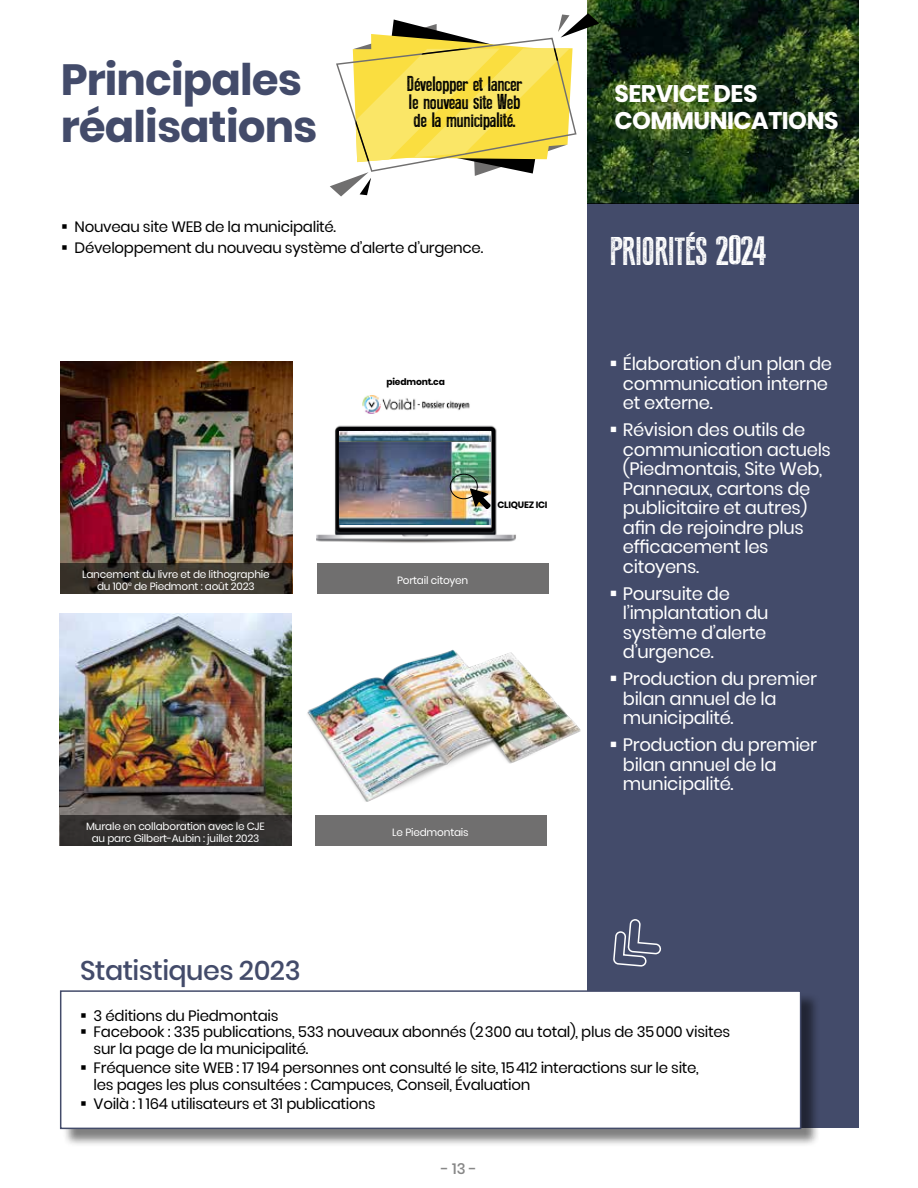
<style>
.page{position:relative;width:918px;height:1188px;background:#fff}
.page>*{position:absolute;margin:0;border:0;box-sizing:border-box;transform-origin:0 0}
.t1{font:700 43.5px/47.5px "Poppins";letter-spacing:-.02em;color:#434b6a}
.t2{font:39px "Press Style CY";letter-spacing:-.02em;color:#fff}
.t3{font:500 27px "Poppins";letter-spacing:-.02em;color:#434b6a}
.t4{font:700 24px/27px "Poppins";letter-spacing:-.02em;color:#fff}
.t5{font:21px/18px "Press Style CY";letter-spacing:-.02em;color:#000;text-align:justify}
.t6{font:18px/19.5px "Poppins";letter-spacing:-.02em;color:#fff}
.t7{font:15px/16.5px "Poppins";letter-spacing:-.02em;color:#000}
.t8{font:500 15px "Poppins";color:#878787}
.t9{font:10.5px/12px "Poppins";letter-spacing:-.02em;color:#fff;text-align:center}
.t10{font:700 9.15px "Poppins";letter-spacing:-.02em;color:#000}
</style>
<div class="page">
<img style="left:588px;top:0;width:271px;height:203px">
<div style="left:588px;top:203px;width:271px;height:924px;background:#434b6a"></div>
<div style="left:62px;top:993px;width:758px;height:155px;background:#000;opacity:.5"></div>
<div style="left:60px;top:990px;width:741px;height:139px;background:#fff;border:2px solid #434b6a"></div>
<img style="left:60px;top:614px;width:219px;height:201px">
<img style="left:60px;top:362px;width:232px;height:201px">
<img style="left:317px;top:425px;width:199px;height:118px">
<img style="left:340px;top:432px;width:151px;height:92px">
<img style="left:362px;top:395px;width:108px;height:19px">
<svg style="left:470px;top:488px;width:21px;height:21px"></svg>
<div style="left:450px;top:474px;width:28px;height:25px;border:1px solid #000;border-radius:50%"></div>
<svg style="left:330px;top:13px;width:269px;height:184px"></svg>
<svg style="left:614px;top:919px;width:47px;height:48px"></svg>
<div style="left:317px;top:563px;width:232px;height:31px;background:#706f6f"></div>
<svg style="left:60px;top:563px;width:232px;height:31px;fill:#403b32"></svg>
<svg style="left:60px;top:815px;width:232px;height:31px;fill:#333130"></svg>
<img style="left:279px;top:610px;width:309px;height:220px">
<div style="left:315px;top:815px;width:232px;height:31px;background:#706f6f"></div>
<h1 class="t1" style="left:61px;top:56px;width:258px">Principales réalisations</h1>
<h3 class="t5" style="left:407px;top:76px;width:117px">Développer et lancer le nouveau site Web de la municipalité.</h3>
<p class="t7" style="left:61px;top:218px;width:277px">▪ Nouveau site WEB de la municipalité.</p>
<p class="t7" style="left:61px;top:239px;width:424px">▪ Développement du nouveau système d’alerte d’urgence.</p>
<p class="t9" style="left:82px;top:568px;width:189px">Lancement du livre et de lithographie du 100<sup>e</sup> de Piedmont : août 2023</p>
<p class="t10" style="left:387px;top:376px;width:60px">piedmont.ca</p>
<p class="t9" style="left:397px;top:574px;width:73px">Portail citoyen</p>
<p class="t10" style="left:497px;top:500px;width:52px">CLIQUEZ ICI</p>
<p class="t9" style="left:86px;top:820px;width:180px">Murale en collaboration avec le CJE au parc Gilbert-Aubin : juillet 2023</p>
<p class="t9" style="left:392px;top:826px;width:78px">Le Piedmontais</p>
<h3 class="t4" style="left:615px;top:80px;width:226px">SERVICE DES<br>COMMUNICATIONS</h3>
<h2 class="t2" style="left:609px;top:231px;width:158px">PRIORITÉS 2024</h2>
<p class="t6" style="left:623px;top:354px;width:211px;text-indent:-14px">▪ Élaboration d’un plan de communication interne et externe.</p>
<p class="t6" style="left:623px;top:420px;width:209px;text-indent:-14px">▪ Révision des outils de communication actuels (Piedmontais, Site Web,<br>Panneaux, cartons de publicitaire et autres) afin de rejoindre plus efficacement les citoyens.</p>
<p class="t6" style="left:623px;top:584px;width:147px;text-indent:-14px">▪ Poursuite de l’implantation du système d’alerte d’urgence.</p>
<p class="t6" style="left:623px;top:669px;width:196px;text-indent:-14px">▪ Production du premier bilan annuel de la municipalité.</p>
<p class="t6" style="left:623px;top:735px;width:196px;text-indent:-14px">▪ Production du premier bilan annuel de la municipalité.</p>
<h3 class="t3" style="left:80px;top:955px;width:222px">Statistiques 2023</h3>
<p class="t7" style="left:80px;top:1007px;width:200px">▪ 3 éditions du Piedmontais</p>
<p class="t7" style="left:94px;top:1024px;width:638px;text-indent:-14px">▪ Facebook : 335 publications, 533 nouveaux abonnés (2300 au total), plus de 35000 visites sur la page de la municipalité.</p>
<p class="t7" style="left:94px;top:1060px;width:607px;text-indent:-14px">▪ Fréquence site WEB : 17 194 personnes ont consulté le site, 15412 interactions sur le site, les pages les plus consultées : Campuces, Conseil, Évaluation</p>
<p class="t7" style="left:80px;top:1096px;width:297px">▪ Voilà : 1 164 utilisateurs et 31 publications</p>
<p class="t8" style="left:441px;top:1160px;width:37px">- 13 -</p>
</div>
